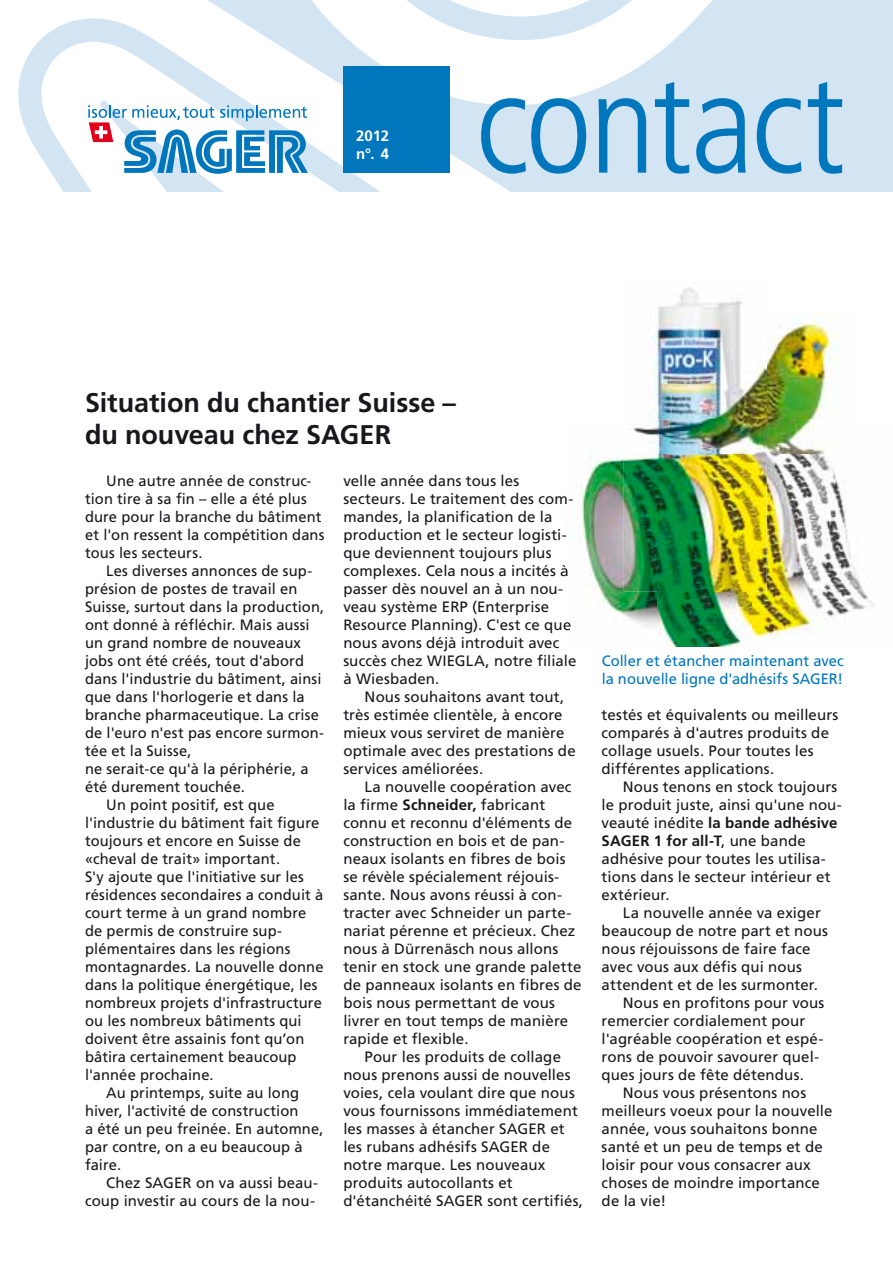
<style>
.page{position:relative;width:893px;height:1263px;background:#fff}
.page>*{position:absolute;margin:0;border:0;box-sizing:border-box;transform-origin:0 0}
.t1{font:300 condensed 144px "Frutiger LT Std";letter-spacing:-.02em;color:#0076bd}
.t2{font:700 27px/32.4px "Frutiger LT Std";color:#1a171c}
.t3{font:15px/18px "Frutiger LT Std";letter-spacing:.01em;color:#1a171c}
.t4{font:15px/18px "Frutiger LT Std";color:#0076bd}
.t5{font:700 15px/18px "Frutiger LT Std";letter-spacing:.015em;color:#fff;text-align:right}
.s1{font-weight:700}
</style>
<div class="page">
<img style="left:658px;top:288px;width:93px;height:304px">
<img style="left:565px;top:450px;width:93px;height:177px">
<img style="left:751px;top:453px;width:123px;height:185px">
<img style="left:657px;top:592px;width:95px;height:54px">
<svg style="left:563px;top:493px;width:10px;height:11px"></svg>
<img style="left:563px;top:529px;width:3px;height:14px">
<img style="left:563px;top:565px;width:6px;height:14px">
<img style="left:563px;top:619px;width:8px;height:12px">
<img style="left:625px;top:312px;width:213px;height:141px">
<div style="left:0;top:0;width:893px;height:191px;background:#d3e4f3"></div>
<svg style="left:510px;top:0;width:202px;height:106px;fill:#fff"></svg>
<svg style="left:0;top:0;width:510px;height:191px;fill:#fff"></svg>
<div style="left:343px;top:67px;width:107px;height:106px;background:#0076bd"></div>
<svg style="left:88px;top:105px;width:220px;height:69px"></svg>
<p class="t5" style="left:356px;top:127px;width:35px;text-align:left">2012 n°. 4</p>
<p class="t5" style="left:356px;top:127px;width:36px">09<br>Nr 3</p>
<h1 class="t1" style="left:475px;top:41px;width:372px">contact</h1>
<h2 class="t2" style="left:85px;top:386px;width:372px">Situation du chantier Suisse – du nouveau chez SAGER</h2>
<p class="t3" style="left:343px;top:472px;width:235px">velle année dans tous les secteurs. Le traitement des com&shy;mandes, la planification de la production et le secteur logisti&shy;que deviennent toujours plus complexes. Cela nous a incités à passer dès nouvel an à un nou&shy;veau système ERP (Enterprise<br>Resource Planning). C'est ce que nous avons déjà introduit avec succès chez WIEGLA, notre filiale à Wiesbaden.</p>
<p class="t3" style="left:343px;top:688px;width:234px;text-indent:21px">Nous souhaitons avant tout, très estimée clientèle, à encore mieux vous serviret de manière optimale avec des prestations de services améliorées.</p>
<p class="t3" style="left:343px;top:778px;width:240px;text-indent:21px">La nouvelle coopération avec la firme <span class="s1">Schneider,</span> fabricant connu et reconnu d'éléments de construction en bois et de pan&shy;neaux isolants en fibres de bois se révèle spécialement réjouis&shy;sante. Nous avons réussi à con&shy;tracter avec Schneider un parte&shy;nariat pérenne et précieux. Chez nous à Dürrenäsch nous allons tenir en stock une grande palette de panneaux isolants en fibres de bois nous permettant de vous livrer en tout temps de manière rapide et flexible.</p>
<p class="t3" style="left:343px;top:1048px;width:241px;text-indent:21px">Pour les produits de collage nous prenons aussi de nouvelles voies, cela voulant dire que nous vous fournissons immédiatement les masses à étancher SAGER et les rubans adhésifs SAGER de notre marque. Les nouveaux produits autocollants et d'étanchéité SAGER sont certifiés,</p>
<p class="t3" style="left:85px;top:472px;width:241px;text-indent:21px">Une autre année de construc&shy;tion tire à sa fin – elle a été plus dure pour la branche du bâtiment et l'on ressent la compétition dans tous les secteurs.</p>
<p class="t3" style="left:106px;top:562px;width:208px">Les diverses annonces de sup-</p>
<p class="t3" style="left:85px;top:580px;width:214px">présion de postes de travail en</p>
<p class="t3" style="left:85px;top:598px;width:241px">Suisse, surtout dans la production,</p>
<p class="t3" style="left:85px;top:616px;width:226px">ont donné à réfléchir. Mais aussi</p>
<p class="t3" style="left:85px;top:634px;width:217px">un grand nombre de nouveaux</p>
<p class="t3" style="left:85px;top:652px;width:220px">jobs ont été créés, tout d'abord</p>
<p class="t3" style="left:85px;top:670px;width:238px">dans l'industrie du bâtiment, ainsi</p>
<p class="t3" style="left:85px;top:688px;width:221px">que dans l'horlogerie et dans la</p>
<p class="t3" style="left:85px;top:706px;width:235px">branche pharmaceutique. La crise</p>
<p class="t3" style="left:85px;top:724px;width:241px">de l'euro n'est pas encore surmon-</p>
<p class="t3" style="left:85px;top:742px;width:108px">tée et la Suisse,</p>
<p class="t3" style="left:85px;top:760px;width:225px">ne serait-ce qu'à la périphérie, a</p>
<p class="t3" style="left:85px;top:778px;width:161px">été durement touchée.</p>
<p class="t3" style="left:106px;top:796px;width:170px">Un point positif, est que</p>
<p class="t3" style="left:85px;top:814px;width:236px">l'industrie du bâtiment fait figure</p>
<p class="t3" style="left:85px;top:832px;width:217px">toujours et encore en Suisse de</p>
<p class="t3" style="left:85px;top:850px;width:197px">«cheval de trait» important.</p>
<p class="t3" style="left:85px;top:868px;width:220px">S'y ajoute que l'initiative sur les</p>
<p class="t3" style="left:85px;top:886px;width:240px">résidences secondaires a conduit à</p>
<p class="t3" style="left:85px;top:904px;width:223px">court terme à un grand nombre</p>
<p class="t3" style="left:85px;top:922px;width:199px">de permis de construire sup-</p>
<p class="t3" style="left:85px;top:940px;width:207px">plémentaires dans les régions</p>
<p class="t3" style="left:85px;top:958px;width:240px">montagnardes. La nouvelle donne</p>
<p class="t3" style="left:85px;top:976px;width:234px">dans la politique énergétique, les</p>
<p class="t3" style="left:85px;top:994px;width:238px">nombreux projets d'infrastructure</p>
<p class="t3" style="left:85px;top:1012px;width:218px">ou les nombreux bâtiments qui</p>
<p class="t3" style="left:85px;top:1030px;width:221px">doivent être assainis font qu’on</p>
<p class="t3" style="left:85px;top:1048px;width:213px">bâtira certainement beaucoup</p>
<p class="t3" style="left:85px;top:1066px;width:130px">l'année prochaine.</p>
<p class="t3" style="left:106px;top:1084px;width:194px">Au printemps, suite au long</p>
<p class="t3" style="left:85px;top:1102px;width:215px">hiver, l'activité de construction</p>
<p class="t3" style="left:85px;top:1120px;width:240px">a été un peu freinée. En automne,</p>
<p class="t3" style="left:85px;top:1138px;width:219px">par contre, on a eu beaucoup à</p>
<p class="t3" style="left:85px;top:1156px;width:38px">faire.</p>
<p class="t3" style="left:106px;top:1174px;width:213px">Chez SAGER on va aussi beau-</p>
<p class="t3" style="left:85px;top:1192px;width:232px">coup investir au cours de la nou-</p>
<p class="t4" style="left:602px;top:652px;width:243px">Coller et étancher maintenant avec la nouvelle ligne d'adhésifs SAGER!</p>
<p class="t3" style="left:602px;top:706px;width:238px">testés et équivalents ou meilleurs comparés à d'autres produits de collage usuels. Pour toutes les différentes applications.</p>
<p class="t3" style="left:602px;top:778px;width:242px;text-indent:21px">Nous tenons en stock toujours le produit juste, ainsi qu'une nou&shy;veauté inédite <span class="s1">la bande adhésive<br>SAGER 1 for all-T</span>, une bande adhésive pour toutes les utilisa&shy;tions dans le secteur intérieur et extérieur.</p>
<p class="t3" style="left:623px;top:904px;width:200px">La nouvelle année va exiger</p>
<p class="t3" style="left:602px;top:922px;width:228px">beaucoup de notre part et nous</p>
<p class="t3" style="left:602px;top:940px;width:210px">nous réjouissons de faire face</p>
<p class="t3" style="left:602px;top:958px;width:202px">avec vous aux défis qui nous</p>
<p class="t3" style="left:602px;top:976px;width:218px">attendent et de les surmonter.</p>
<p class="t3" style="left:623px;top:994px;width:203px">Nous en profitons pour vous</p>
<p class="t3" style="left:602px;top:1012px;width:205px">remercier cordialement pour</p>
<p class="t3" style="left:602px;top:1030px;width:223px">l'agréable coopération et espé-</p>
<p class="t3" style="left:602px;top:1048px;width:219px">rons de pouvoir savourer quel-</p>
<p class="t3" style="left:602px;top:1066px;width:204px">ques jours de fête détendus.</p>
<p class="t3" style="left:623px;top:1084px;width:185px">Nous vous présentons nos</p>
<p class="t3" style="left:602px;top:1102px;width:232px">meilleurs voeux pour la nouvelle</p>
<p class="t3" style="left:602px;top:1120px;width:217px">année, vous souhaitons bonne</p>
<p class="t3" style="left:602px;top:1138px;width:223px">santé et un peu de temps et de</p>
<p class="t3" style="left:602px;top:1156px;width:211px">loisir pour vous consacrer aux</p>
<p class="t3" style="left:602px;top:1174px;width:220px">choses de moindre importance</p>
<p class="t3" style="left:602px;top:1192px;width:66px">de la vie!</p>
</div>
